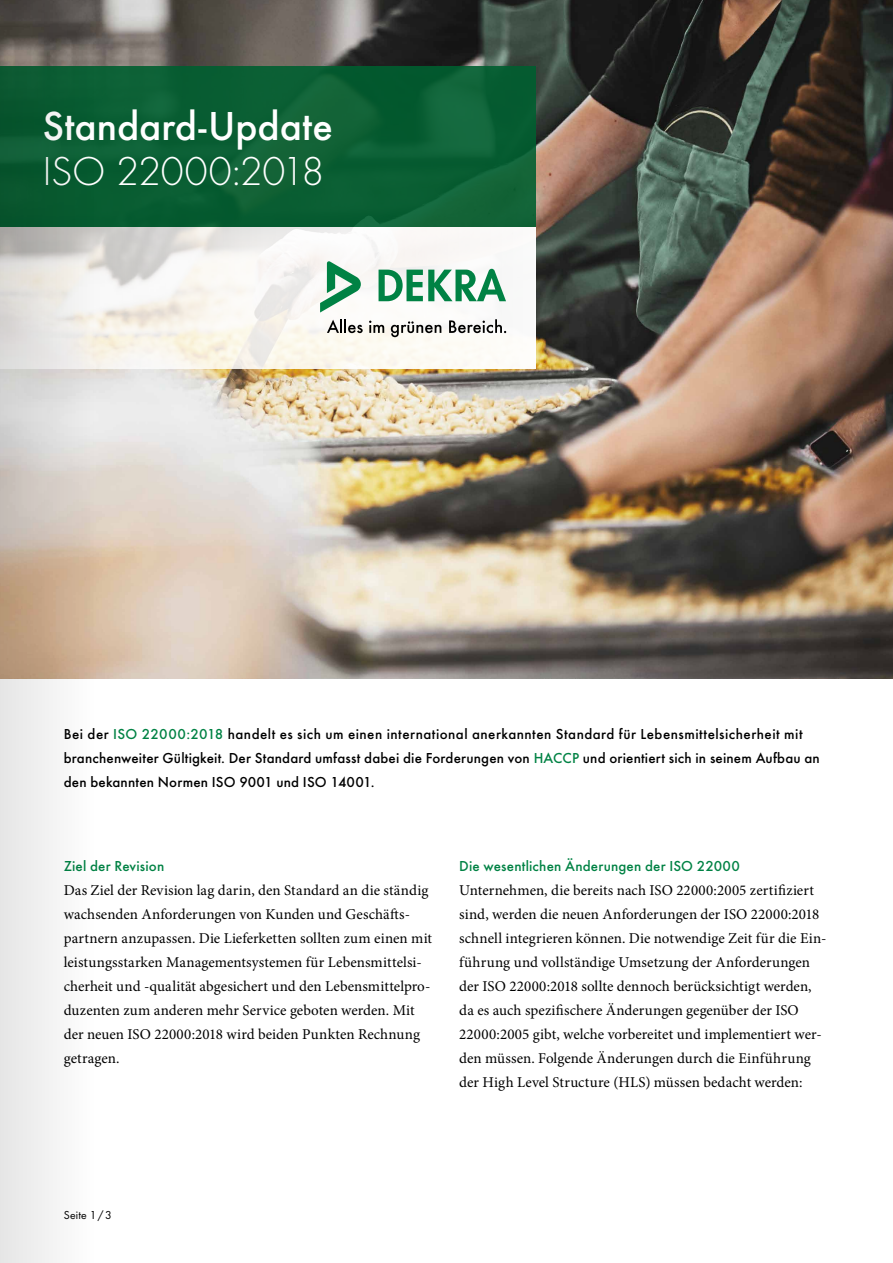
<style>
.page{position:relative;width:893px;height:1263px;background:#fff}
.page>*{position:absolute;margin:0;border:0;box-sizing:border-box;transform-origin:0 0}
.t1{font:500 42px "Futura";color:#fff}
.t2{font:300 42px "Futura";letter-spacing:-.015em;color:#fff}
.t3{font:15px/24px "Minion Pro";color:#000}
.t4{font:500 15px/24px "Futura";letter-spacing:.015em;color:#000}
.t5{font:500 15px "Futura";letter-spacing:.01em;color:#008244}
.t6{font:12px "Futura Boo";letter-spacing:.015em;color:#000}
.s1{color:#008244}
</style>
<div class="page">
<img style="left:96px;top:0;width:797px;height:678px">
<div style="left:0;top:67px;width:536px;height:160px;background:#0a5f33"></div>
<svg style="left:96px;top:227px;width:440px;height:142px"></svg>
<svg style="left:379px;top:269px;width:127px;height:32px"></svg>
<svg style="left:320px;top:261px;width:41px;height:52px"></svg>
<svg style="left:327px;top:319px;width:36px;height:14px"></svg>
<svg style="left:369px;top:321px;width:15px;height:12px"></svg>
<svg style="left:391px;top:321px;width:50px;height:16px"></svg>
<svg style="left:449px;top:319px;width:57px;height:14px"></svg>
<svg style="left:0;top:0;width:96px;height:1263px"></svg>
<h1 class="t1" style="left:43px;top:94px;width:292px">Standard-Update</h1>
<h1 class="t2" style="left:43px;top:144px;width:283px">ISO 22000:2018</h1>
<p class="t4" style="left:64px;top:720px;width:758px">Bei der <span class="s1">ISO 22000:2018</span> handelt es sich um einen international anerkannten Standard für Lebensmittelsicherheit mit branchenweiter Gültigkeit. Der Standard umfasst dabei die Forderungen von <span class="s1">HACCP</span> und orientiert sich in seinem Aufbau an den bekannten Normen ISO 9001 und ISO 14001.</p>
<p class="t5" style="left:64px;top:854px;width:102px">Ziel der Revision</p>
<p class="t3" style="left:64px;top:878px;width:370px">Das Ziel der Revision lag darin, den Standard an die ständig wachsenden Anforderungen von Kunden und Geschäfts&shy;partnern anzupassen. Die Lieferketten sollten zum einen mit leistungsstarken Managementsystemen für Lebensmittelsi&shy;cherheit und -qualität abgesichert und den Lebensmittelpro&shy;duzenten zum anderen mehr Service geboten werden. Mit der neuen ISO 22000:2018 wird beiden Punkten Rechnung getragen.</p>
<p class="t5" style="left:459px;top:854px;width:282px">Die wesentlichen Änderungen der ISO 22000</p>
<p class="t3" style="left:459px;top:878px;width:369px">Unternehmen, die bereits nach ISO 22000:2005 zertifiziert sind, werden die neuen Anforderungen der ISO 22000:2018 schnell integrieren können. Die notwendige Zeit für die Ein&shy;führung und vollständige Umsetzung der Anforderungen der ISO 22000:2018 sollte dennoch berücksichtigt werden, da es auch spezifischere Änderungen gegenüber der ISO 22000:2005 gibt, welche vorbereitet und implementiert wer&shy;den müssen. Folgende Änderungen durch die Einführung der High Level Structure (HLS) müssen bedacht werden:</p>
<p class="t6" style="left:64px;top:1206px;width:50px">Seite 1/3</p>
</div>
